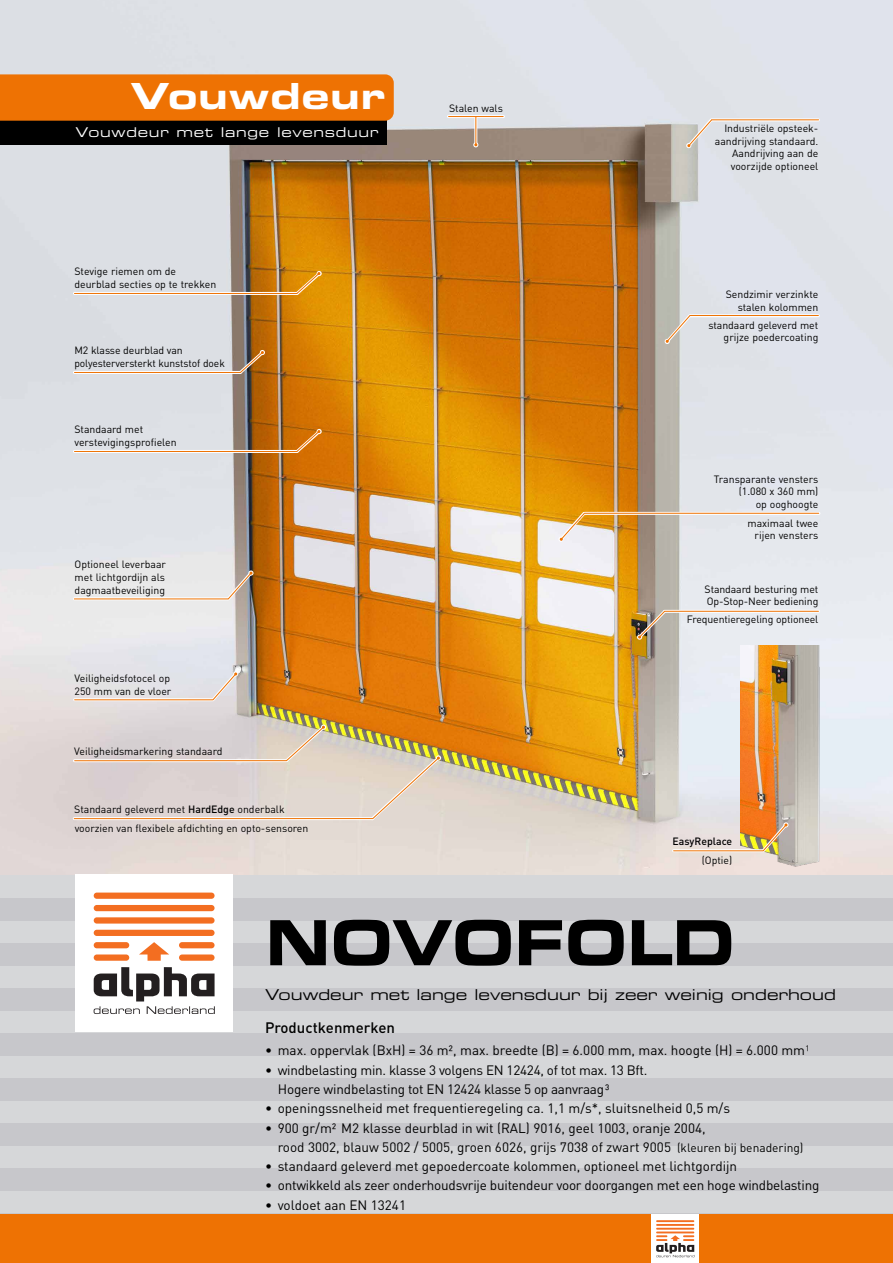
<style>
.page{position:relative;width:893px;height:1263px;background:#fff}
.page>*{position:absolute;margin:0;border:0;box-sizing:border-box;transform-origin:0 0}
.t1{font:900 67.5px "Eurostile Ext";letter-spacing:-.025em;color:#000;scale:.9 1}
.t2{font:900 39px "Eurostile Ext";color:#fff}
.t3{font:15px "Eurostile LT Std Ex 2";color:#000}
.t4{font:500 15px "DIN";color:#000}
.t5{font:13.5px/19.4px "DIN";color:#000}
.t6{font:13.5px/19.4px "DIN";letter-spacing:-.02em;color:#000}
.t7{font:13.5px "Eurostile LT Std Ex 2";letter-spacing:.05em;color:#fff}
.t8{font:10.5px/12.6px "DIN";color:#000;text-align:right}
.t9{font:500 10.5px "DIN";color:#000}
.s1{font-weight:500}
.s2{font-weight:300}
.s3{font-size:12px}
</style>
<div class="page">
<img style="left:0;top:0;width:893px;height:875px">
<img style="left:741px;top:645px;width:92px;height:226px">
<hr style="left:74px;top:597px;width:153px;height:3px;background:#fff">
<svg style="left:224px;top:570px;width:30px;height:33px"></svg>
<hr style="left:74px;top:598px;width:154px;height:1px;background:#ee7203">
<hr style="left:75px;top:698px;width:137px;height:3px;background:#fff">
<svg style="left:209px;top:671px;width:30px;height:33px"></svg>
<hr style="left:75px;top:699px;width:138px;height:1px;background:#ee7203">
<hr style="left:674px;top:849px;width:88px;height:3px;background:#fff">
<svg style="left:759px;top:822px;width:30px;height:33px"></svg>
<hr style="left:674px;top:850px;width:89px;height:1px;background:#ee7203">
<hr style="left:74px;top:817px;width:299px;height:3px;background:#fff">
<svg style="left:368px;top:754px;width:75px;height:69px;background:#dfd3c7"></svg>
<hr style="left:74px;top:818px;width:299px;height:1px;background:#ee7203">
<hr style="left:74px;top:759px;width:213px;height:3px;background:#fff">
<svg style="left:282px;top:723px;width:46px;height:42px;background:#dbcfba"></svg>
<hr style="left:75px;top:760px;width:211px;height:1px;background:#ee7203">
<hr style="left:74px;top:371px;width:166px;height:3px;background:#fff">
<svg style="left:236px;top:349px;width:29px;height:28px"></svg>
<hr style="left:74px;top:372px;width:166px;height:1px;background:#ee7203">
<hr style="left:74px;top:292px;width:223px;height:3px;background:#fff">
<svg style="left:293px;top:270px;width:29px;height:28px"></svg>
<hr style="left:74px;top:293px;width:223px;height:1px;background:#ee7203">
<hr style="left:74px;top:450px;width:223px;height:3px;background:#fff">
<svg style="left:293px;top:428px;width:29px;height:28px"></svg>
<hr style="left:74px;top:451px;width:223px;height:1px;background:#ee7203">
<hr style="left:691px;top:314px;width:127px;height:3px;background:#fff">
<svg style="left:664px;top:312px;width:30px;height:32px"></svg>
<hr style="left:690px;top:315px;width:128px;height:1px;background:#ee7203">
<hr style="left:712px;top:118px;width:106px;height:3px;background:#fff">
<svg style="left:686px;top:116px;width:29px;height:33px"></svg>
<hr style="left:712px;top:119px;width:107px;height:1px;background:#ee7203">
<hr style="left:584px;top:512px;width:235px;height:3px;background:#fff">
<svg style="left:557px;top:509px;width:31px;height:33px"></svg>
<hr style="left:585px;top:513px;width:234px;height:1px;background:#ee7203">
<hr style="left:665px;top:610px;width:153px;height:3px;background:#fff">
<svg style="left:636px;top:607px;width:33px;height:33px"></svg>
<hr style="left:665px;top:611px;width:153px;height:1px;background:#ee7203">
<div style="left:0;top:875px;width:893px;height:388px;background:#d6d7d9"></div>
<div style="left:0;top:898px;width:893px;height:22px;background:#c7c7cb"></div>
<div style="left:0;top:943px;width:893px;height:22px;background:#c7c7cb"></div>
<div style="left:0;top:988px;width:893px;height:22px;background:#c7c7cb"></div>
<div style="left:0;top:1033px;width:893px;height:22px;background:#c7c7cb"></div>
<div style="left:0;top:1078px;width:893px;height:22px;background:#c7c7cb"></div>
<div style="left:0;top:1123px;width:893px;height:22px;background:#c7c7cb"></div>
<div style="left:0;top:1168px;width:893px;height:22px;background:#c7c7cb"></div>
<div style="left:0;top:1213px;width:893px;height:22px;background:#c7c7cb"></div>
<div style="left:0;top:1214px;width:893px;height:49px;background:#ee7203"></div>
<svg style="left:651px;top:1214px;width:48px;height:49px"></svg>
<div style="left:0;top:120px;width:387px;height:24px;background:#000"></div>
<div style="left:0;top:74px;width:394px;height:47px;background:#ee7203"></div>
<hr style="left:448px;top:115px;width:55px;height:3px;background:#fff">
<hr style="left:449px;top:116px;width:54px;height:1px;background:#ee7203">
<svg style="left:473px;top:117px;width:5px;height:30px"></svg>
<div style="left:75px;top:874px;width:158px;height:158px;background:#fff"></div>
<div style="left:94px;top:892px;width:121px;height:7px;background:#f36e21;border-radius:3px"></div>
<div style="left:94px;top:917px;width:121px;height:6px;background:#f36e21;border-radius:3px"></div>
<div style="left:94px;top:905px;width:121px;height:6px;background:#f36e21;border-radius:3px"></div>
<div style="left:94px;top:930px;width:121px;height:6px;background:#f36e21;border-radius:3px"></div>
<div style="left:94px;top:942px;width:35px;height:6px;background:#f36e21;border-radius:3px"></div>
<div style="left:94px;top:954px;width:35px;height:7px;background:#f36e21;border-radius:3px"></div>
<div style="left:179px;top:942px;width:36px;height:6px;background:#f36e21;border-radius:3px"></div>
<div style="left:179px;top:954px;width:36px;height:7px;background:#f36e21;border-radius:3px"></div>
<svg style="left:139px;top:942px;width:30px;height:19px"></svg>
<svg style="left:94px;top:967px;width:121px;height:47px"></svg>
<hr style="left:656px;top:1220px;width:38px;height:2px;background:#f36e21">
<hr style="left:656px;top:1228px;width:38px;height:2px;background:#f36e21">
<hr style="left:656px;top:1224px;width:38px;height:2px;background:#f36e21">
<hr style="left:656px;top:1231px;width:38px;height:2px;background:#f36e21">
<svg style="left:656px;top:1235px;width:38px;height:22px"></svg>
<h2 class="t2" style="left:130px;top:67px;width:256px">Vouwdeur</h2>
<p class="t7" style="left:76px;top:123px;width:304px">Vouwdeur met lange levensduur</p>
<p class="t8" style="left:74px;top:265px;width:143px;text-align:left">Stevige riemen om de deurblad secties op te trekken</p>
<p class="t8" style="left:74px;top:344px;width:152px;text-align:left">M2 klasse deurblad van polyesterversterkt kunststof doek</p>
<p class="t8" style="left:74px;top:423px;width:104px;text-align:left">Standaard met verstevigingsprofielen</p>
<p class="t8" style="left:75px;top:558px;width:93px;text-align:justify">Optioneel leverbaar met lichtgordijn als dagmaatbeveiliging</p>
<p class="t8" style="left:75px;top:672px;width:98px;text-align:left">Veiligheidsfotocel op<br>250 mm van de vloer</p>
<p class="t8" style="left:74px;top:745px;width:150px">Veiligheidsmarkering standaard</p>
<p class="t8" style="left:74px;top:803px;width:212px">Standaard geleverd met <span class="s1">HardEdge</span> onderbalk</p>
<p class="t8" style="left:75px;top:821px;width:235px">voorzien van flexibele afdichting en opto-sensoren</p>
<p class="t8" style="left:449px;top:102px;width:55px">Stalen wals</p>
<p class="t8" style="left:715px;top:122px;width:105px">Industriële opsteek&shy;aandrijving standaard.<br>Aandrijving aan de voorzijde optioneel</p>
<p class="t8" style="left:726px;top:288px;width:94px">Sendzimir verzinkte stalen kolommen</p>
<p class="t8" style="left:708px;top:318px;width:112px">standaard geleverd met grijze poedercoating</p>
<p class="t8" style="left:714px;top:472px;width:106px">Transparante vensters (1.080 x 360 mm)<br>op ooghoogte</p>
<p class="t8" style="left:747px;top:516px;width:72px">maximaal twee rijen vensters</p>
<p class="t8" style="left:705px;top:582px;width:115px;text-align:left">Standaard besturing met<br>Op-Stop-Neer bediening</p>
<p class="t8" style="left:687px;top:612px;width:133px">Frequentieregeling optioneel</p>
<p class="t9" style="left:672px;top:835px;width:61px">EasyReplace</p>
<p class="t8" style="left:702px;top:854px;width:32px">(Optie)</p>
<h1 class="t1" style="left:265px;top:892px;width:525px">NOVOFOLD</h1>
<h3 class="t3" style="left:265px;top:985px;width:572px">Vouwdeur met lange levensduur bij zeer weinig onderhoud</h3>
<h3 class="t4" style="left:265px;top:1018px;width:132px">Productkenmerken</h3>
<p class="t5" style="left:265px;top:1041px;width:546px">• max. oppervlak (BxH) = 36 m², max. breedte (B) = 6.000 mm, max. hoogte (H) = 6.000 mm<span class="s2">¹</span></p>
<p class="t6" style="left:278px;top:1060px;width:371px;text-indent:-13px">• windbelasting min. klasse 3 volgens EN 12424, of tot max. 13 Bft.<br>Hogere windbelasting tot EN 12424 klasse 5 op aanvraag³</p>
<p class="t5" style="left:265px;top:1098px;width:467px">• openingssnelheid met frequentieregeling ca. 1,1 m/s*, sluitsnelheid 0,5 m/s</p>
<p class="t5" style="left:278px;top:1118px;width:527px;text-indent:-13px">• 900 gr/m² M2 klasse deurblad in wit (RAL) 9016, geel 1003, oranje 2004,<br>rood 3002, blauw 5002 / 5005, groen 6026, grijs 7038 of zwart 9005 <span class="s3">(kleuren bij benadering)</span></p>
<p class="t5" style="left:265px;top:1156px;width:474px">• standaard geleverd met gepoedercoate kolommen, optioneel met lichtgordijn</p>
<p class="t5" style="left:265px;top:1175px;width:556px">• ontwikkeld als zeer onderhoudsvrije buitendeur voor doorgangen met een hoge windbelasting</p>
<p class="t5" style="left:265px;top:1195px;width:143px">• voldoet aan EN 13241</p>
</div>
